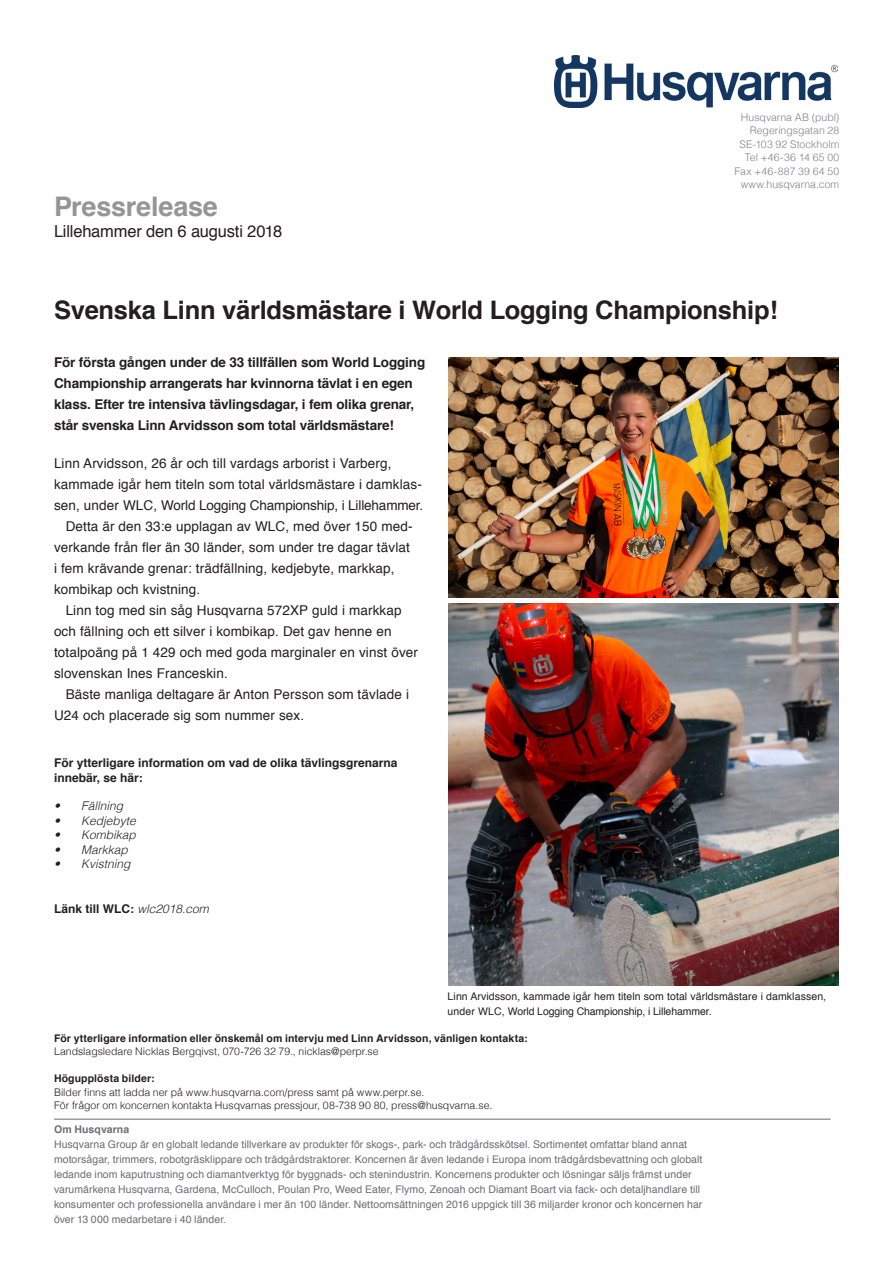
<style>
.page{position:relative;width:893px;height:1263px;background:#fff}
.page>*{position:absolute;margin:0;border:0;box-sizing:border-box;transform-origin:0 0}
.t1{font:700 27px "Helvetica";letter-spacing:-.01em;color:#939598}
.t2{font:700 25.5px "Helvetica";letter-spacing:-.01em;color:#231f20}
.t3{font:16.5px "Helvetica";letter-spacing:-.01em;color:#231f20}
.t4{font:13.5px/21px "Helvetica";letter-spacing:.01em;color:#231f20}
.t5{font:700 13.5px/21px "Helvetica";letter-spacing:-.01em;color:#231f20}
.t6{font:700 12px/14.4px "Helvetica";color:#231f20}
.t7{font:italic 300 12px "Helvetica";color:#231f20}
.t8{font:10.5px/15px "Helvetica";letter-spacing:.005em;color:#6c6d70}
.t9{font:700 10.5px/13.5px "Helvetica";letter-spacing:.01em;color:#231f20}
.t10{font:300 10.5px/13.5px "Helvetica";color:#231f20}
.t11{font:10.5px/15px "Helvetica";letter-spacing:.01em;color:#231f20}
.t12{font:300 10.5px "Helvetica";color:#808285}
.t13{font:300 10.5px "Helvetica";letter-spacing:.025em;color:#808285}
.t14{font:700 10.5px "Helvetica";letter-spacing:.01em;color:#6c6d70}
.s1{font-weight:300;font-style:italic}
.s2{font-weight:300}
</style>
<div class="page">
<img style="left:554px;top:55px;width:284px;height:52px">
<hr style="left:54px;top:1118px;width:777px;height:2px;background:#9b9da0">
<img style="left:449px;top:604px;width:389px;height:381px">
<img style="left:448px;top:357px;width:390px;height:240px">
<p class="t1" style="left:54px;top:185px;width:165px">Pressrelease</p>
<p class="t3" style="left:54px;top:218px;width:230px">Lillehammer den 6 augusti 2018</p>
<p class="t12" style="left:741px;top:108px;width:100px">Husqvarna AB (publ)</p>
<p class="t12" style="left:750px;top:121px;width:91px">Regeringsgatan 28</p>
<p class="t12" style="left:739px;top:135px;width:101px">SE-103 92 Stockholm</p>
<p class="t13" style="left:745px;top:148px;width:96px">Tel +46-36 14 65 00</p>
<p class="t13" style="left:734px;top:162px;width:106px">Fax +46-887 39 64 50</p>
<p class="t12" style="left:741px;top:175px;width:100px">www.husqvarna.com</p>
<p class="t2" style="left:54px;top:289px;width:725px">Svenska Linn världsmästare i World Logging Championship!</p>
<p class="t5" style="left:54px;top:352px;width:373px">För första gången under de 33 tillfällen som World Logging Championship arrangerats har kvinnorna tävlat i en egen klass. Efter tre intensiva tävlingsdagar, i fem olika grenar, står svenska Linn Arvidsson som total världsmästare!</p>
<p class="t4" style="left:54px;top:453px;width:371px">Linn Arvidsson, 26 år och till vardags arborist i Varberg, kammade igår hem titeln som total världsmästare i damklas&shy;sen, under WLC, World Logging Championship, i Lillehammer.</p>
<p class="t4" style="left:54px;top:516px;width:360px;text-indent:12px">Detta är den 33:e upplagan av WLC, med över 150 med&shy;verkande från fler än 30 länder, som under tre dagar tävlat i fem krävande grenar: trädfällning, kedjebyte, markkap, kombikap och kvistning.</p>
<p class="t4" style="left:54px;top:600px;width:366px;text-indent:12px">Linn tog med sin såg Husqvarna 572XP guld i markkap och fällning och ett silver i kombikap. Det gav henne en totalpoäng på 1 429 och med goda marginaler en vinst över slovenskan Ines Franceskin.</p>
<p class="t4" style="left:54px;top:684px;width:356px;text-indent:12px">Bäste manliga deltagare är Anton Persson som tävlade i<br>U24 och placerade sig som nummer sex.</p>
<p class="t6" style="left:54px;top:756px;width:345px">För ytterligare information om vad de olika tävlingsgrenarna innebär, se här:</p>
<p class="t7" style="left:54px;top:796px;width:71px">• Fällning</p>
<p class="t7" style="left:54px;top:810px;width:83px">• Kedjebyte</p>
<p class="t7" style="left:54px;top:825px;width:83px">• Kombikap</p>
<p class="t7" style="left:54px;top:839px;width:75px">• Markkap</p>
<p class="t7" style="left:54px;top:854px;width:78px">• Kvistning</p>
<p class="t6" style="left:54px;top:902px;width:156px">Länk till WLC: <span class="s1">wlc2018.com</span></p>
<p class="t11" style="left:448px;top:989px;width:380px">Linn Arvidsson, kammade igår hem titeln som total världsmästare i damklassen, under WLC, World Logging Championship, i Lillehammer.</p>
<p class="t9" style="left:54px;top:1032px;width:475px">För ytterligare information eller önskemål om intervju med Linn Arvidsson, vänligen kontakta:<br><span class="s2">Landslagsledare Nicklas Bergqivst, 070-726 32 79., nicklas@perpr.se</span></p>
<p class="t9" style="left:54px;top:1072px;width:102px">Högupplösta bilder:</p>
<p class="t10" style="left:54px;top:1085px;width:440px">Bilder finns att ladda ner på www.husqvarna.com/press samt på www.perpr.se.<br>För frågor om koncernen kontakta Husqvarnas pressjour, 08-738 90 80, press@husqvarna.se.</p>
<p class="t14" style="left:54px;top:1121px;width:77px">Om Husqvarna</p>
<p class="t8" style="left:54px;top:1137px;width:650px">Husqvarna Group är en globalt ledande tillverkare av produkter för skogs-, park- och trädgårdsskötsel. Sortimentet omfattar bland annat motorsågar, trimmers, robotgräsklippare och trädgårdstraktorer. Koncernen är även ledande i Europa inom trädgårdsbevattning och globalt ledande inom kaputrustning och diamantverktyg för byggnads- och stenindustrin. Koncernens produkter och lösningar säljs främst under varumärkena Husqvarna, Gardena, McCulloch, Poulan Pro, Weed Eater, Flymo, Zenoah och Diamant Boart via fack- och detaljhandlare till konsumenter och professionella användare i mer än 100 länder. Nettoomsättningen 2016 uppgick till 36 miljarder kronor och koncernen har över 13 000 medarbetare i 40 länder.</p>
</div>
